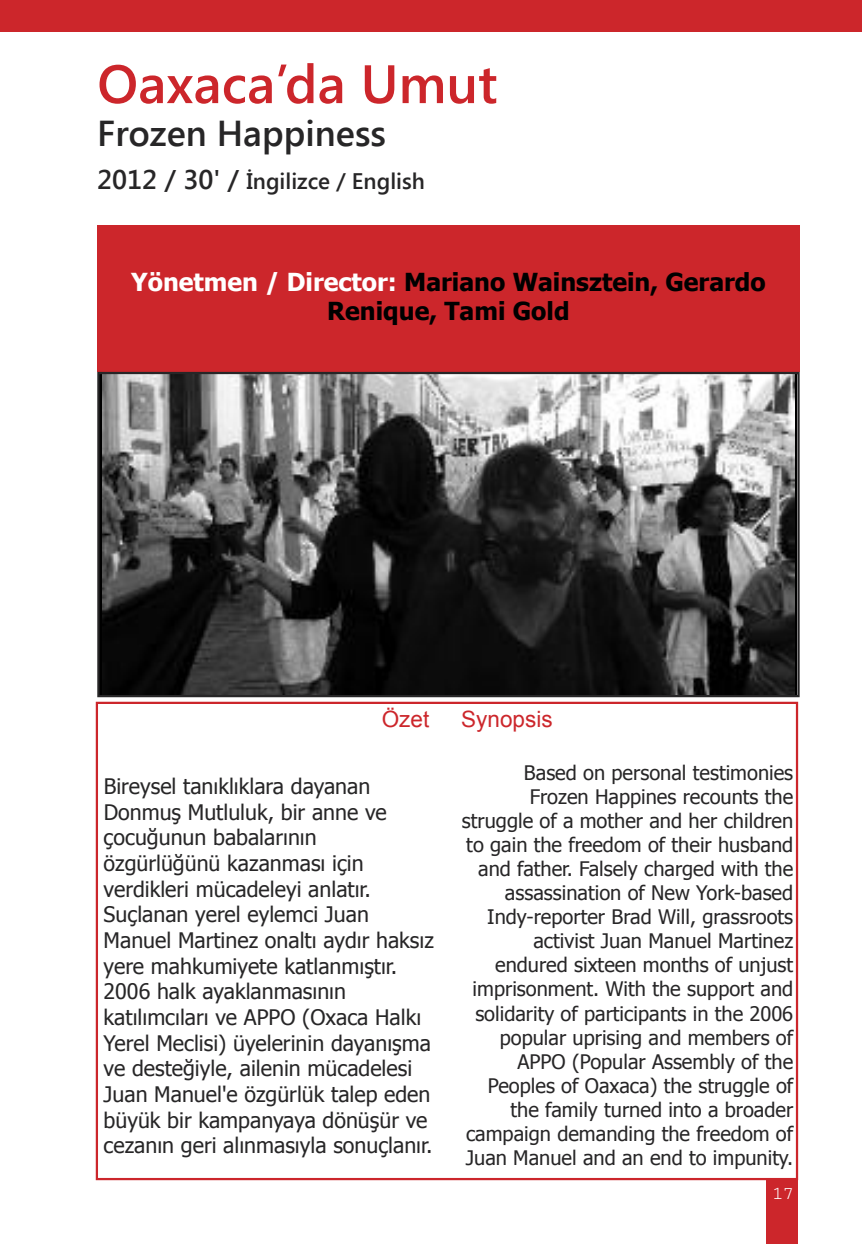
<style>
.page{position:relative;width:862px;height:1244px;background:#fff}
.page>*{position:absolute;margin:0;border:0;box-sizing:border-box;transform-origin:0 0}
.t1{font:600 54px "Segoe UI";color:#cc262b}
.t2{font:600 36px "Segoe UI";color:#272627}
.t3{font:700 24.75px/29.7px "Tahoma";color:#000;text-align:center}
.t4{font:600 22.5px "Segoe UI";color:#272627}
.t5{font:22.5px "Arial";color:#cc262b}
.t6{font:21.38px/25.7px "Tahoma";color:#272627}
.t7{font:20.03px/24.1px "Tahoma";color:#272627;text-align:right}
.t8{font:18px "Courier";color:#fff}
.s1{font-size:27px}
.s2{color:#fff}
</style>
<div class="page">
<div style="left:765px;top:1180px;width:32px;height:64px;background:#cc262b"></div>
<div style="left:0;top:0;width:861px;height:32px;background:#cc262b"></div>
<div style="left:96px;top:702px;width:701px;height:478px;border:2px solid #cc262b"></div>
<div style="left:97px;top:225px;width:702px;height:147px;background:#cc262b"></div>
<img style="left:102px;top:375px;width:692px;height:319px">
<div style="left:97px;top:372px;width:702px;height:325px;border:2px solid #272627"></div>
<h1 class="t1" style="left:97px;top:45px;width:401px">Oaxaca’da Umut</h1>
<h2 class="t2" style="left:97px;top:107px;width:290px">Frozen Happiness</h2>
<p class="t4" style="left:97px;top:164px;width:329px"><span class="s1">2012 / 30' /</span> İngilizce / English</p>
<p class="t3" style="left:131px;top:266px;width:636px"><span class="s2">Yönetmen / Director:</span> Mariano Wainsztein, Gerardo<br>Renique, Tami Gold</p>
<p class="t5" style="left:381px;top:706px;width:49px">Özet</p>
<p class="t5" style="left:461px;top:706px;width:93px">Synopsis</p>
<p class="t6" style="left:103px;top:773px;width:331px">Bireysel tanıklıklara dayanan<br>Donmuş Mutluluk, bir anne ve çocuğunun babalarının özgürlüğünü kazanması için verdikleri mücadeleyi anlatır.<br>Suçlanan yerel eylemci Juan<br>Manuel Martinez onaltı aydır haksız yere mahkumiyete katlanmıştır.<br>2006 halk ayaklanmasının katılımcıları ve APPO (Oxaca Halkı<br>Yerel Meclisi) üyelerinin dayanışma ve desteğiyle, ailenin mücadelesi<br>Juan Manuel'e özgürlük talep eden büyük bir kampanyaya dönüşür ve cezanın geri alınmasıyla sonuçlanır.</p>
<p class="t7" style="left:461px;top:760px;width:333px">Based on personal testimonies Frozen Happines recounts the struggle of a mother and her children to gain the freedom of their husband and father. Falsely charged with the assassination of New York-based Indy-reporter Brad Will, grassroots activist Juan Manuel Martinez endured sixteen months of unjust imprisonment. With the support and solidarity of participants in the 2006 popular uprising and members of APPO (Popular Assembly of the Peoples of Oaxaca) the struggle of the family turned into a broader campaign demanding the freedom of Juan Manuel and an end to impunity.</p>
<p class="t8" style="left:772px;top:1187px;width:23px">17</p>
</div>
